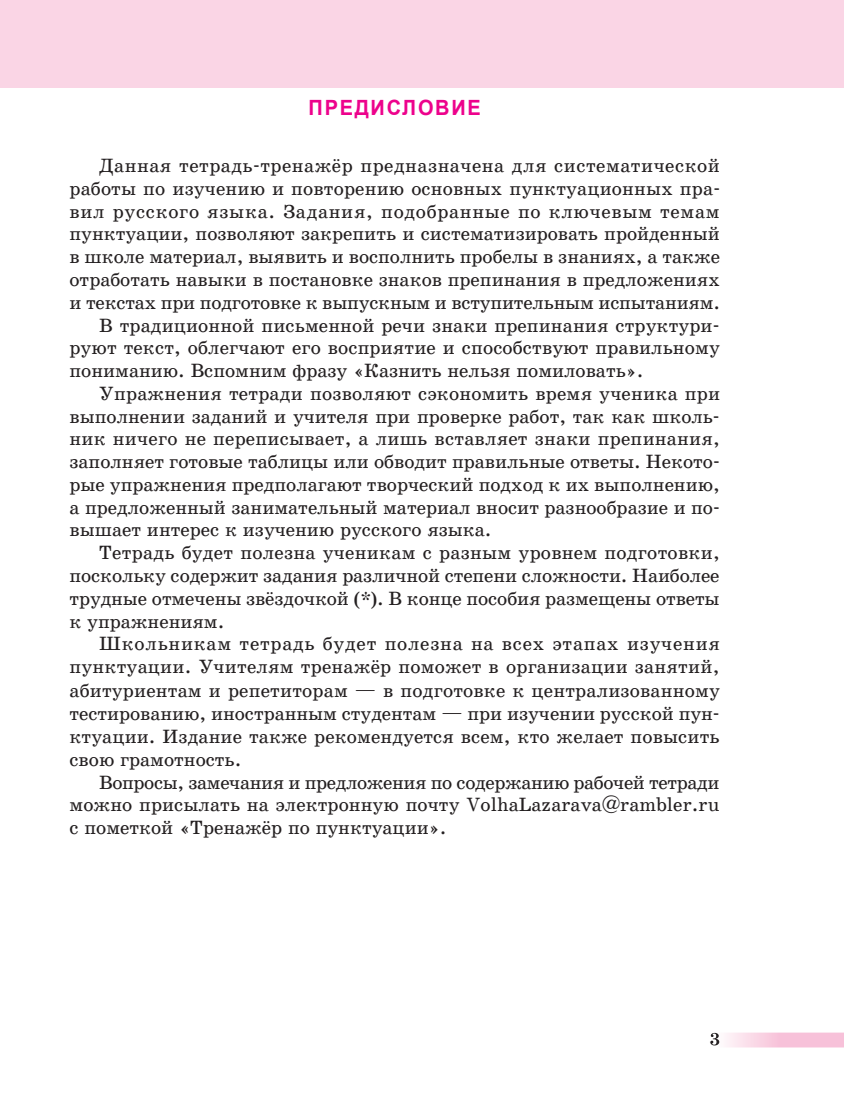
<style>
.page{position:relative;width:844px;height:1117px;background:#fff}
.page>*{position:absolute;margin:0;border:0;box-sizing:border-box;transform-origin:0 0}
.t1{font:700 21px "Arial";letter-spacing:.085em;color:#ed028c;scale:.95 1}
.t2{font:19.25px "School Book New C";color:#231f20}
.t3{font:19.25px "School Book New C";letter-spacing:-.02em;color:#231f20}
.t4{font:19.25px "School Book New C";letter-spacing:.025em;color:#231f20}
.t5{font:19.25px "School Book New C";letter-spacing:.035em;color:#231f20}
.t6{font:19.25px "School Book New C";letter-spacing:.04em;color:#231f20}
.s1{font-size:20.12px}
</style>
<div class="page">
<svg style="left:710px;top:1032px;width:133px;height:15px;background:#f3cede"></svg>
<div style="left:0;top:0;width:843px;height:87px;background:#fad5e5"></div>
<p class="t1" style="left:308px;top:92px;width:183px">ПРЕДИСЛОВИЕ</p>
<p class="t4" style="left:99px;top:155px;width:622px">Данная тетрадь-тренажёр предназначена для систематической</p>
<p class="t2" style="left:69px;top:178px;width:652px">работы по изучению и повторению основных пунктуационных пра-</p>
<p class="t5" style="left:69px;top:201px;width:651px">вил русского языка. Задания, подобранные по ключевым темам</p>
<p class="t2" style="left:69px;top:223px;width:651px">пунктуации, позволяют закрепить и систематизировать пройденный</p>
<p class="t2" style="left:69px;top:246px;width:652px">в школе материал, выявить и восполнить пробелы в знаниях, а также</p>
<p class="t2" style="left:69px;top:269px;width:651px">отработать навыки в постановке знаков препинания в предложениях</p>
<p class="t2" style="left:69px;top:292px;width:652px">и текстах при подготовке к выпускным и вступительным испытаниям.</p>
<p class="t2" style="left:99px;top:314px;width:621px">В традиционной письменной речи знаки препинания структури-</p>
<p class="t2" style="left:69px;top:337px;width:651px">руют текст, облегчают его восприятие и способствуют правильному</p>
<p class="t2" style="left:69px;top:360px;width:575px">пониманию. Вспомним фразу «Казнить нельзя помиловать».</p>
<p class="t2" style="left:99px;top:383px;width:622px">Упражнения тетради позволяют сэкономить время ученика при</p>
<p class="t2" style="left:69px;top:405px;width:651px">выполнении заданий и учителя при проверке работ, так как школь-</p>
<p class="t2" style="left:69px;top:428px;width:651px">ник ничего не переписывает, а лишь вставляет знаки препинания,</p>
<p class="t2" style="left:69px;top:451px;width:651px">заполняет готовые таблицы или обводит правильные ответы. Некото-</p>
<p class="t2" style="left:69px;top:474px;width:651px">рые упражнения предполагают творческий подход к их выполнению,</p>
<p class="t2" style="left:69px;top:496px;width:651px">а предложенный занимательный материал вносит разнообразие и по-</p>
<p class="t2" style="left:69px;top:519px;width:423px">вышает интерес к изучению русского языка.</p>
<p class="t2" style="left:99px;top:542px;width:622px">Тетрадь будет полезна ученикам с разным уровнем подготовки,</p>
<p class="t2" style="left:69px;top:565px;width:651px">поскольку содержит задания различной степени сложности. Наиболее</p>
<p class="t2" style="left:69px;top:587px;width:651px">трудные отмечены звёздочкой (*). В конце пособия размещены ответы</p>
<p class="t2" style="left:69px;top:610px;width:156px">к упражнениям.</p>
<p class="t6" style="left:99px;top:633px;width:622px">Школьникам тетрадь будет полезна на всех этапах изучения</p>
<p class="t2" style="left:69px;top:656px;width:651px">пунктуации. Учителям тренажёр поможет в организации занятий,</p>
<p class="t2" style="left:69px;top:679px;width:651px">абитуриентам и репетиторам <span class="s1">—</span> в подготовке к централизованному</p>
<p class="t2" style="left:69px;top:703px;width:651px">тестированию, иностранным студентам <span class="s1">—</span> при изучении русской пун-</p>
<p class="t2" style="left:69px;top:726px;width:651px">ктуации. Издание также рекомендуется всем, кто желает повысить</p>
<p class="t2" style="left:69px;top:748px;width:173px">свою грамотность.</p>
<p class="t3" style="left:99px;top:771px;width:621px">Вопросы, замечания и предложения по содержанию рабочей тетради</p>
<p class="t2" style="left:69px;top:794px;width:651px">можно присылать на электронную почту VolhaLazarava@rambler.ru</p>
<p class="t2" style="left:69px;top:817px;width:378px">с пометкой «Тренажёр по пунктуации».</p>
</div>
